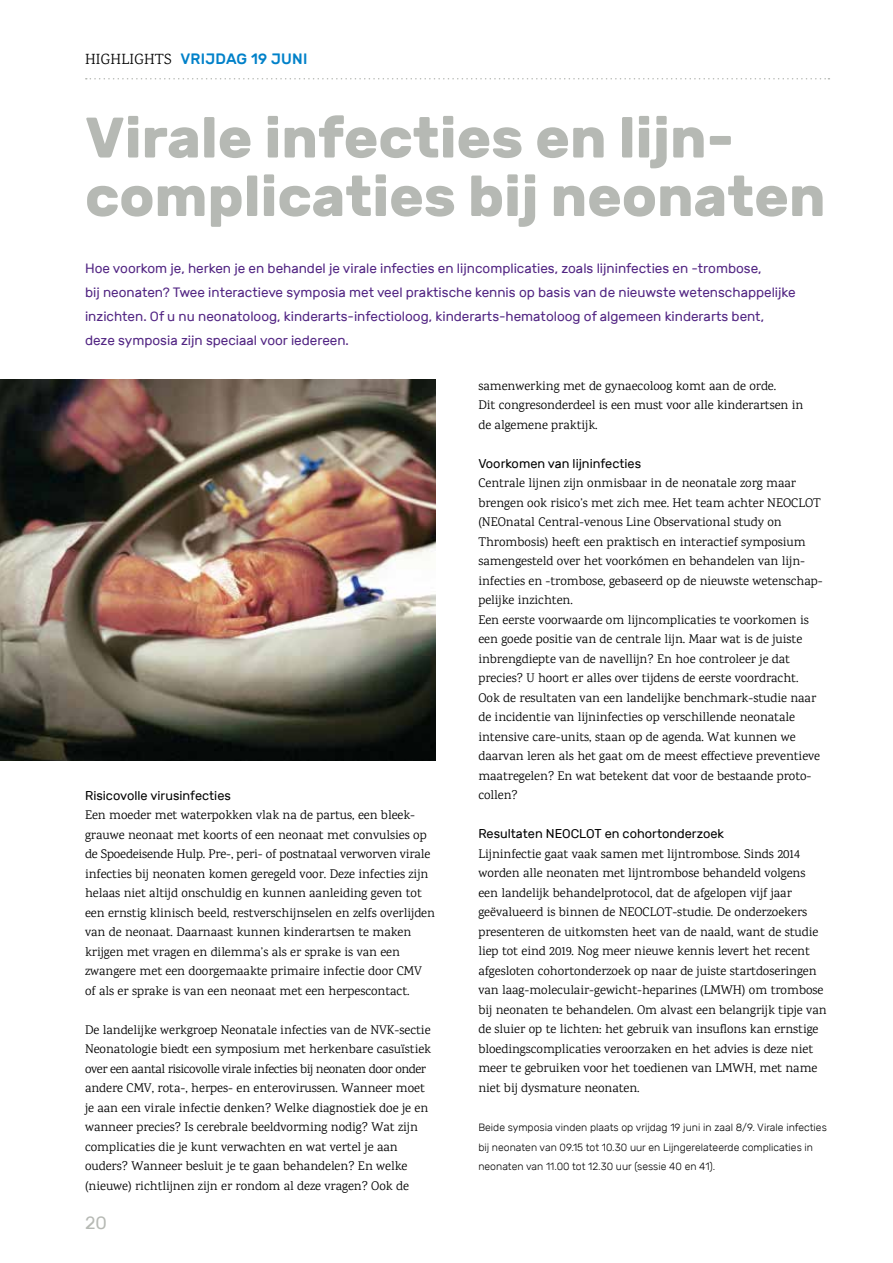
<style>
.page{position:relative;width:893px;height:1263px;background:#fff}
.page>*{position:absolute;margin:0;border:0;box-sizing:border-box;transform-origin:0 0}
.t1{font:700 57px/58.5px "Rubik";color:#b6b9b4}
.t2{font:18px "Rubik";color:#b6b9b4}
.t3{font:500 15px "Rubik";letter-spacing:.015em;color:#0081c9}
.t4{font:13.5px/24px "Rubik";color:#522583}
.t5{font:12.75px/19.5px "Karma";color:#000}
.t6{font:12.75px "Rubik";color:#000}
.t7{font:300 10.5px/19.5px "Rubik";color:#000}
.s1{font-family:"Karma";font-weight:400;color:#000}
</style>
<div class="page">
<svg style="left:86px;top:78px;width:743px;height:2px"></svg>
<img style="left:0;top:379px;width:436px;height:381px">
<p class="t3" style="left:85px;top:50px;width:224px"><span class="s1">HIGHLIGHTS</span> VRIJDAG 19 JUNI</p>
<h1 class="t1" style="left:85px;top:109px;width:742px">Virale infecties en lijn&shy;complicaties bij neonaten</h1>
<p class="t4" style="left:85px;top:257px;width:712px">Hoe voorkom je, herken je en behandel je virale infecties en lijncomplicaties, zoals lijninfecties en -trombose,<br>bij neonaten? Twee interactieve symposia met veel praktische kennis op basis van de nieuwste wetenschappelijke inzichten. Of u nu neonatoloog, kinderarts-infectioloog, kinderarts-hematoloog of algemeen kinderarts bent, deze symposia zijn speciaal voor iedereen.</p>
<p class="t6" style="left:85px;top:788px;width:147px">Risicovolle virusinfecties</p>
<p class="t5" style="left:85px;top:805px;width:351px">Een moeder met waterpokken vlak na de partus, een bleek&shy;grauwe neonaat met koorts of een neonaat met convulsies op de Spoedeisende Hulp. Pre-, peri- of postnataal verworven virale infecties bij neonaten komen geregeld voor. Deze infecties zijn helaas niet altijd onschuldig en kunnen aanleiding geven tot een ernstig klinisch beeld, restverschijnselen en zelfs overlijden van de neonaat. Daarnaast kunnen kinderartsen te maken krijgen met vragen en dilemma’s als er sprake is van een zwangere met een doorgemaakte primaire infectie door CMV of als er sprake is van een neonaat met een herpescontact.</p>
<p class="t5" style="left:85px;top:1019px;width:348px">De landelijke werkgroep Neonatale infecties van de NVK-sectie Neonatologie biedt een symposium met herkenbare casuïstiek over een aantal risicovolle virale infecties bij neonaten door onder andere CMV, rota-, herpes- en enterovirussen. Wanneer moet je aan een virale infectie denken? Welke diagnostiek doe je en wanneer precies? Is cerebrale beeldvorming nodig? Wat zijn complicaties die je kunt verwachten en wat vertel je aan ouders? Wanneer besluit je te gaan behandelen? En welke (nieuwe) richtlijnen zijn er rondom al deze vragen? Ook de</p>
<h2 class="t2" style="left:85px;top:1212px;width:23px">20</h2>
<p class="t5" style="left:478px;top:376px;width:326px">samenwerking met de gynaecoloog komt aan de orde.<br>Dit congresonderdeel is een must voor alle kinderartsen in de algemene praktijk.</p>
<p class="t6" style="left:478px;top:456px;width:164px">Voorkomen van lijninfecties</p>
<p class="t5" style="left:478px;top:473px;width:346px">Centrale lijnen zijn onmisbaar in de neonatale zorg maar brengen ook risico’s met zich mee. Het team achter NEOCLOT (NEOnatal Central-venous Line Observational study on Thrombosis) heeft een praktisch en interactief symposium samengesteld over het voorkómen en behandelen van lijn&shy;infecties en -trombose, gebaseerd op de nieuwste wetenschap&shy;pelijke inzichten.<br>Een eerste voorwaarde om lijncomplicaties te voorkomen is een goede positie van de centrale lijn. Maar wat is de juiste inbrengdiepte van de navellijn? En hoe controleer je dat precies? U hoort er alles over tijdens de eerste voordracht.<br>Ook de resultaten van een landelijke benchmark-studie naar de incidentie van lijninfecties op verschillende neonatale intensive care-units, staan op de agenda. Wat kunnen we daarvan leren als het gaat om de meest effectieve preventieve maatregelen? En wat betekent dat voor de bestaande proto&shy;collen?</p>
<p class="t6" style="left:478px;top:827px;width:247px">Resultaten NEOCLOT en cohortonderzoek</p>
<p class="t5" style="left:478px;top:844px;width:350px">Lijninfectie gaat vaak samen met lijntrombose. Sinds 2014 worden alle neonaten met lijntrombose behandeld volgens een landelijk behandelprotocol, dat de afgelopen vijf jaar geëvalueerd is binnen de NEOCLOT-studie. De onderzoekers presenteren de uitkomsten heet van de naald, want de studie liep tot eind 2019. Nog meer nieuwe kennis levert het recent afgesloten cohortonderzoek op naar de juiste startdoseringen van laag-moleculair-gewicht-heparines (LMWH) om trombose bij neonaten te behandelen. Om alvast een belangrijk tipje van de sluier op te lichten: het gebruik van insuflons kan ernstige bloedingscomplicaties veroorzaken en het advies is deze niet meer te gebruiken voor het toedienen van LMWH, met name niet bij dysmature neonaten.</p>
<p class="t7" style="left:478px;top:1118px;width:350px">Beide symposia vinden plaats op vrijdag 19 juni in zaal 8/9. Virale infecties bij neonaten van 09.15 tot 10.30 uur en Lijngerelateerde complicaties in neonaten van 11.00 tot 12.30 uur (sessie 40 en 41).</p>
</div>
